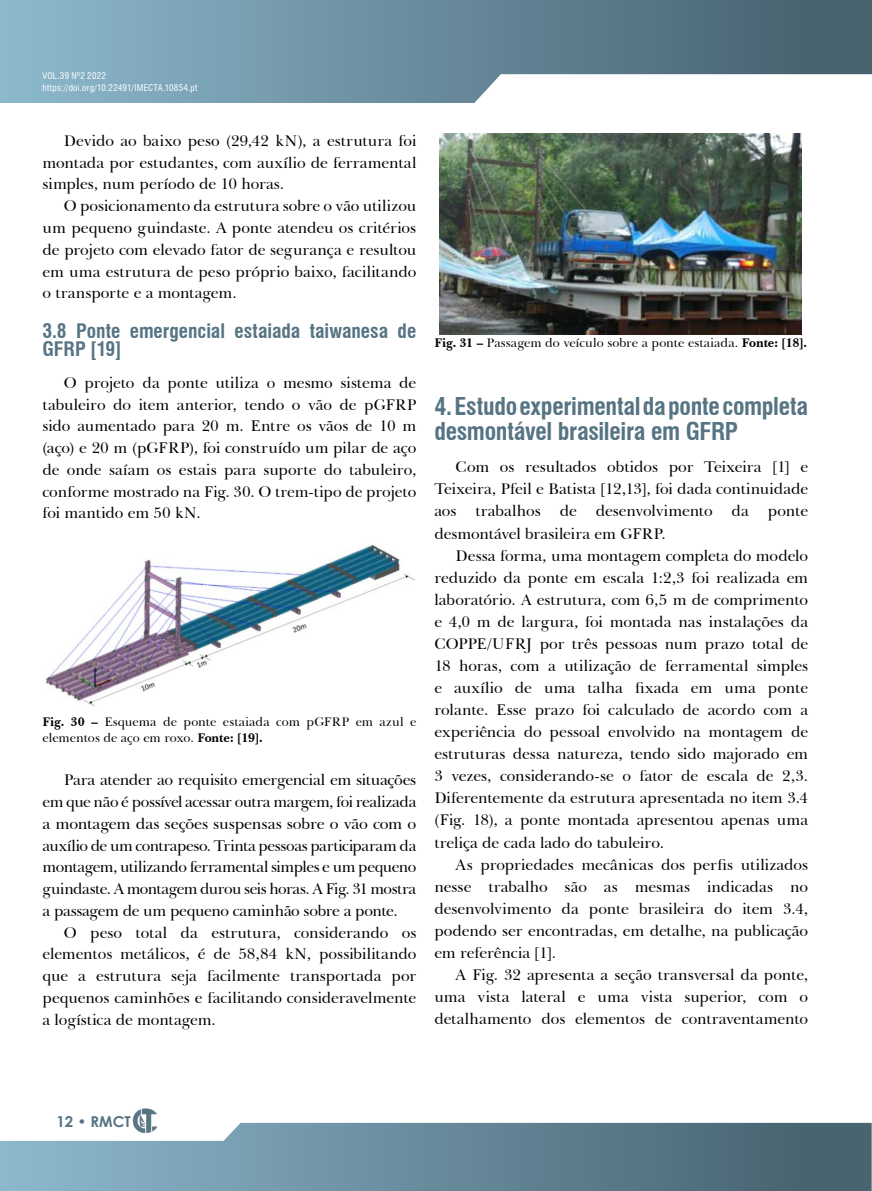
<style>
.page{position:relative;width:872px;height:1191px;background:#fff}
.page>*{position:absolute;margin:0;border:0;box-sizing:border-box;transform-origin:0 0}
.t1{font:700 condensed 24px/25px "Swiss 721 BT";letter-spacing:-.015em;color:#567483}
.t2{font:700 condensed 19.5px/18px "Swiss 721 BT";color:#567483}
.t3{font:15.75px/21.8px "Baskerville BT";letter-spacing:-.01em;color:#000;text-align:justify}
.t4{font:700 15px "Century Gothic";color:#567483}
.t5{font:12.75px/16.5px "Baskerville BT";letter-spacing:.005em;color:#000}
.t6{font:condensed 9px/12px "Swiss 721 BT";letter-spacing:.03em;color:#fff}
.s1{font-weight:700}
</style>
<div class="page">
<div style="left:0;top:0;width:872px;height:102px;background:linear-gradient(to right,#8cb8cd,#445e6a)"></div>
<svg style="left:0;top:1122px;width:871px;height:69px;background:#678999"></svg>
<svg style="left:0;top:1122px;width:244px;height:18px"></svg>
<svg style="left:465px;top:74px;width:407px;height:29px"></svg>
<img style="left:132px;top:1108px;width:27px;height:25px">
<img style="left:45px;top:544px;width:370px;height:162px">
<img style="left:440px;top:134px;width:361px;height:200px">
<p class="t6" style="left:43px;top:70px;width:156px">VOL.39 Nº2 2022 https://doi.org/10.22491/IMECTA.10854.pt</p>
<p class="t3" style="left:43px;top:129px;width:375px;text-indent:21px">Devido ao baixo peso (29,42 kN), a estrutura foi montada por estudantes, com auxílio de ferramental simples, num período de 10 horas.</p>
<p class="t3" style="left:43px;top:194px;width:375px;text-indent:21px">O posicionamento da estrutura sobre o vão utilizou um pequeno guindaste. A ponte atendeu os critérios de projeto com elevado fator de segurança e resultou em uma estrutura de peso próprio baixo, facilitando o transporte e a montagem.</p>
<p class="t2" style="left:43px;top:321px;width:375px">3.8 Ponte emergencial estaiada taiwanesa de<br>GFRP [19]</p>
<p class="t3" style="left:43px;top:371px;width:375px;text-indent:21px">O projeto da ponte utiliza o mesmo sistema de tabuleiro do item anterior, tendo o vão de pGFRP sido aumentado para 20 m. Entre os vãos de 10 m (aço) e 20 m (pGFRP), foi construído um pilar de aço de onde saíam os estais para suporte do tabuleiro, conforme mostrado na Fig. 30. O trem-tipo de projeto foi mantido em 50 kN.</p>
<p class="t5" style="left:43px;top:713px;width:375px"><span class="s1">Fig. 30 –</span> Esquema de ponte estaiada com pGFRP em azul e elementos de aço em roxo. <span class="s1">Fonte: [19].</span></p>
<p class="t3" style="left:43px;top:768px;width:375px;text-indent:21px">Para atender ao requisito emergencial em situações em que não é possível acessar outra margem, foi realizada a montagem das seções suspensas sobre o vão com o auxílio de um contrapeso. Trinta pessoas participaram da montagem, utilizando ferramental simples e um pequeno guindaste. A montagem durou seis horas. A Fig. 31 mostra a passagem de um pequeno caminhão sobre a ponte.</p>
<p class="t3" style="left:43px;top:921px;width:375px;text-indent:21px">O peso total da estrutura, considerando os elementos metálicos, é de 58,84 kN, possibilitando que a estrutura seja facilmente transportada por pequenos caminhões e facilitando consideravelmente a logística de montagem.</p>
<p class="t5" style="left:434px;top:334px;width:374px"><span class="s1">Fig. 31 –</span> Passagem do veículo sobre a ponte estaiada. <span class="s1">Fonte: [18].</span></p>
<h1 class="t1" style="left:434px;top:393px;width:375px">4. Estudo experimental da ponte completa desmontável brasileira em GFRP</h1>
<p class="t3" style="left:434px;top:455px;width:375px;text-indent:21px">Com os resultados obtidos por Teixeira [1] e Teixeira, Pfeil e Batista [12,13], foi dada continuidade aos trabalhos de desenvolvimento da ponte desmontável brasileira em GFRP.</p>
<p class="t3" style="left:434px;top:544px;width:375px;text-indent:21px">Dessa forma, uma montagem completa do modelo reduzido da ponte em escala 1:2,3 foi realizada em laboratório. A estrutura, com 6,5 m de comprimento e 4,0 m de largura, foi montada nas instalações da COPPE/UFRJ por três pessoas num prazo total de 18 horas, com a utilização de ferramental simples e auxílio de uma talha fixada em uma ponte rolante. Esse prazo foi calculado de acordo com a experiência do pessoal envolvido na montagem de estruturas dessa natureza, tendo sido majorado em 3 vezes, considerando-se o fator de escala de 2,3.<br>Diferentemente da estrutura apresentada no item 3.4 (Fig. 18), a ponte montada apresentou apenas uma treliça de cada lado do tabuleiro.</p>
<p class="t3" style="left:434px;top:852px;width:375px;text-indent:21px">As propriedades mecânicas dos perfis utilizados nesse trabalho são as mesmas indicadas no desenvolvimento da ponte brasileira do item 3.4, podendo ser encontradas, em detalhe, na publicação em referência [1].</p>
<p class="t3" style="left:434px;top:963px;width:375px;text-indent:21px">A Fig. 32 apresenta a seção transversal da ponte, uma vista lateral e uma vista superior, com o detalhamento dos elementos de contraventamento</p>
<p class="t4" style="left:56px;top:1110px;width:76px">12 • RMCT</p>
</div>
